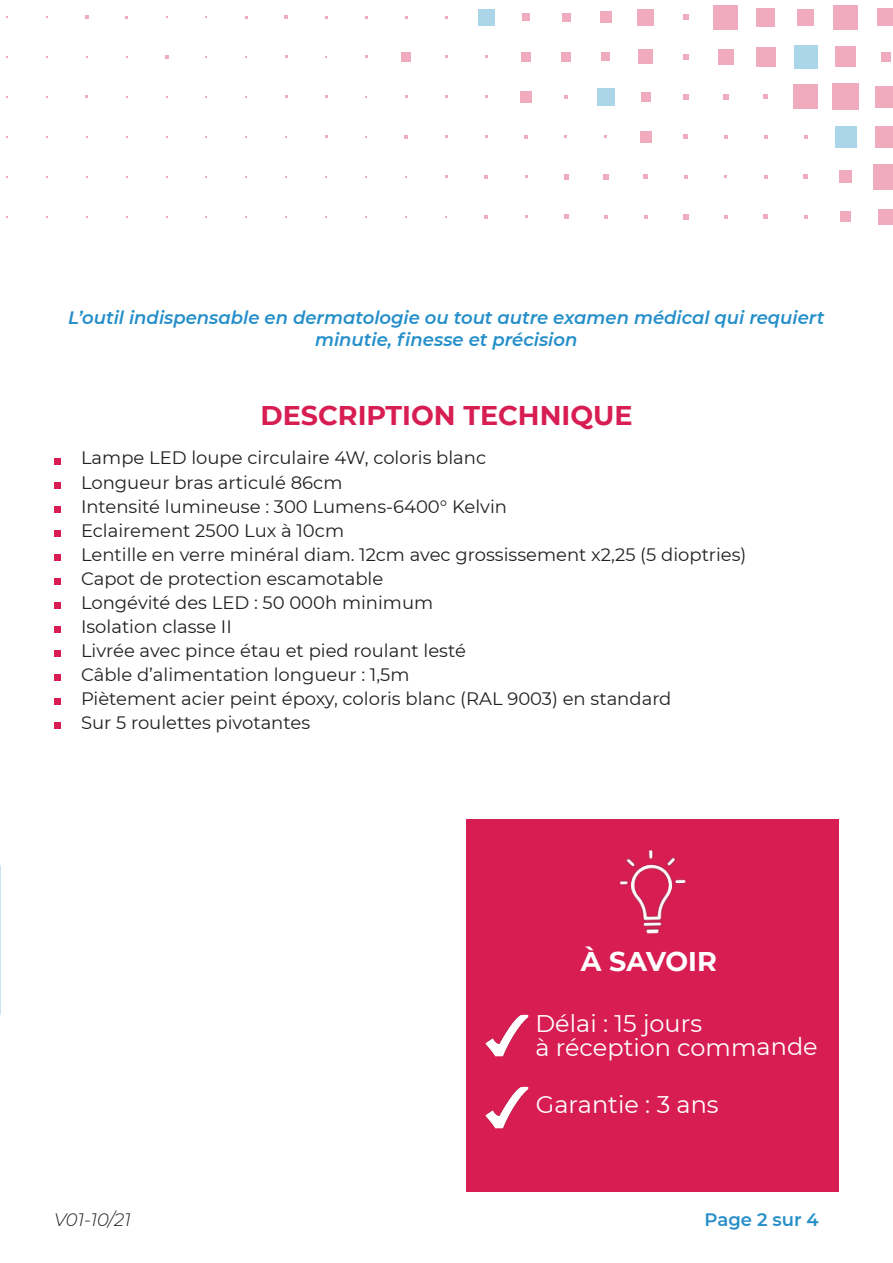
<style>
.page{position:relative;width:893px;height:1263px;background:#fff}
.page>*{position:absolute;margin:0;border:0;box-sizing:border-box;transform-origin:0 0}
.t1{font:700 27px "Montserrat";color:#d71d52}
.t2{font:700 27px "Montserrat";letter-spacing:-.005em;color:#fff}
.t3{font:24px "Montserrat";letter-spacing:-.005em;color:#fff}
.t4{font:18px "Montserrat";color:#231f20}
.t5{font:italic 600 18px/21.6px "Montserrat";color:#258fc9;text-align:center}
.t6{font:italic 300 18px "Montserrat";color:#231f20}
.t7{font:600 18px "Montserrat";color:#278fc7}
</style>
<div class="page">
<div style="left:878px;top:209px;width:14px;height:16px;background:#f0abbf"></div>
<div style="left:873px;top:164px;width:19px;height:25px;background:#f0abbf"></div>
<div style="left:875px;top:126px;width:17px;height:21px;background:#f0abbf"></div>
<div style="left:875px;top:86px;width:17px;height:22px;background:#f0abbf"></div>
<div style="left:881px;top:52px;width:9px;height:10px;background:#f0abbf"></div>
<div style="left:877px;top:8px;width:15px;height:18px;background:#f0abbf"></div>
<div style="left:840px;top:212px;width:11px;height:10px;background:#f0abbf"></div>
<div style="left:839px;top:171px;width:13px;height:12px;background:#f0abbf"></div>
<div style="left:835px;top:126px;width:21px;height:22px;background:#abd5e9"></div>
<div style="left:832px;top:84px;width:27px;height:26px;background:#f0abbf"></div>
<div style="left:835px;top:47px;width:21px;height:20px;background:#f0abbf"></div>
<div style="left:833px;top:5px;width:25px;height:24px;background:#f0abbf"></div>
<svg style="left:804px;top:215px;width:4px;height:4px"></svg>
<svg style="left:803px;top:175px;width:5px;height:4px"></svg>
<svg style="left:804px;top:135px;width:4px;height:4px"></svg>
<div style="left:793px;top:84px;width:25px;height:25px;background:#f0abbf"></div>
<div style="left:794px;top:45px;width:23px;height:24px;background:#abd5e9"></div>
<div style="left:797px;top:9px;width:17px;height:16px;background:#f0abbf"></div>
<svg style="left:763px;top:214px;width:5px;height:5px"></svg>
<svg style="left:764px;top:175px;width:4px;height:4px"></svg>
<svg style="left:764px;top:135px;width:4px;height:4px"></svg>
<svg style="left:764px;top:95px;width:4px;height:4px"></svg>
<div style="left:756px;top:47px;width:20px;height:20px;background:#f0abbf"></div>
<div style="left:756px;top:8px;width:19px;height:18px;background:#f0abbf"></div>
<svg style="left:724px;top:215px;width:3px;height:4px"></svg>
<svg style="left:724px;top:135px;width:3px;height:4px"></svg>
<svg style="left:723px;top:94px;width:5px;height:6px"></svg>
<div style="left:718px;top:49px;width:15px;height:16px;background:#f0abbf"></div>
<div style="left:713px;top:5px;width:25px;height:24px;background:#f0abbf"></div>
<svg style="left:683px;top:214px;width:5px;height:5px"></svg>
<svg style="left:684px;top:175px;width:4px;height:4px"></svg>
<svg style="left:684px;top:135px;width:4px;height:4px"></svg>
<svg style="left:683px;top:94px;width:5px;height:6px"></svg>
<svg style="left:683px;top:54px;width:5px;height:5px"></svg>
<svg style="left:683px;top:14px;width:6px;height:6px"></svg>
<svg style="left:644px;top:215px;width:4px;height:4px"></svg>
<svg style="left:644px;top:175px;width:4px;height:4px"></svg>
<div style="left:640px;top:131px;width:11px;height:11px;background:#f0abbf"></div>
<div style="left:641px;top:92px;width:9px;height:9px;background:#f0abbf"></div>
<div style="left:639px;top:50px;width:14px;height:14px;background:#f0abbf"></div>
<div style="left:638px;top:9px;width:16px;height:16px;background:#f0abbf"></div>
<svg style="left:604px;top:215px;width:4px;height:4px"></svg>
<svg style="left:603px;top:174px;width:6px;height:5px"></svg>
<div style="left:597px;top:88px;width:18px;height:18px;background:#abd5e9"></div>
<div style="left:602px;top:53px;width:8px;height:8px;background:#f0abbf"></div>
<div style="left:600px;top:11px;width:11px;height:12px;background:#f0abbf"></div>
<svg style="left:564px;top:214px;width:4px;height:5px"></svg>
<svg style="left:564px;top:174px;width:4px;height:5px"></svg>
<svg style="left:564px;top:95px;width:4px;height:4px"></svg>
<div style="left:561px;top:52px;width:9px;height:9px;background:#f0abbf"></div>
<div style="left:562px;top:13px;width:8px;height:8px;background:#f0abbf"></div>
<svg style="left:524px;top:135px;width:4px;height:3px"></svg>
<div style="left:520px;top:91px;width:12px;height:11px;background:#f0abbf"></div>
<div style="left:521px;top:52px;width:10px;height:10px;background:#f0abbf"></div>
<div style="left:522px;top:13px;width:8px;height:8px;background:#f0abbf"></div>
<svg style="left:484px;top:215px;width:4px;height:4px"></svg>
<svg style="left:484px;top:175px;width:4px;height:3px"></svg>
<div style="left:478px;top:9px;width:16px;height:16px;background:#abd5e9"></div>
<svg style="left:404px;top:135px;width:4px;height:4px"></svg>
<div style="left:401px;top:52px;width:10px;height:10px;background:#f0abbf"></div>
<svg style="left:285px;top:15px;width:3px;height:4px"></svg>
<svg style="left:165px;top:55px;width:3px;height:4px"></svg>
<svg style="left:85px;top:15px;width:3px;height:4px"></svg>
<svg style="left:54px;top:458px;width:6px;height:6px"></svg>
<svg style="left:54px;top:482px;width:6px;height:6px"></svg>
<svg style="left:54px;top:506px;width:6px;height:6px"></svg>
<svg style="left:54px;top:530px;width:6px;height:6px"></svg>
<svg style="left:54px;top:554px;width:6px;height:6px"></svg>
<svg style="left:54px;top:578px;width:6px;height:6px"></svg>
<svg style="left:54px;top:602px;width:6px;height:6px"></svg>
<svg style="left:54px;top:626px;width:6px;height:6px"></svg>
<svg style="left:54px;top:650px;width:6px;height:6px"></svg>
<svg style="left:54px;top:674px;width:6px;height:6px"></svg>
<svg style="left:54px;top:698px;width:6px;height:6px"></svg>
<svg style="left:54px;top:722px;width:6px;height:6px"></svg>
<div style="left:467px;top:820px;width:372px;height:372px;background:#d71d52"></div>
<img style="left:620px;top:850px;width:66px;height:84px">
<img style="left:485px;top:1015px;width:43px;height:41px">
<img style="left:485px;top:1087px;width:43px;height:41px">
<p class="t5" style="left:68px;top:306px;width:757px">L’outil indispensable en dermatologie ou tout autre examen médical qui requiert minutie, finesse et précision</p>
<p class="t1" style="left:260px;top:396px;width:374px">DESCRIPTION TECHNIQUE</p>
<p class="t4" style="left:81px;top:446px;width:407px">Lampe LED loupe circulaire 4W, coloris blanc</p>
<p class="t4" style="left:81px;top:470px;width:263px">Longueur bras articulé 86cm</p>
<p class="t4" style="left:81px;top:494px;width:428px">Intensité lumineuse : 300 Lumens-6400° Kelvin</p>
<p class="t4" style="left:81px;top:518px;width:265px">Eclairement 2500 Lux à 10cm</p>
<p class="t4" style="left:81px;top:542px;width:667px">Lentille en verre minéral diam. 12cm avec grossissement x2,25 (5 dioptries)</p>
<p class="t4" style="left:81px;top:566px;width:304px">Capot de protection escamotable</p>
<p class="t4" style="left:81px;top:590px;width:354px">Longévité des LED : 50 000h minimum</p>
<p class="t4" style="left:81px;top:614px;width:152px">Isolation classe II</p>
<p class="t4" style="left:81px;top:638px;width:386px">Livrée avec pince étau et pied roulant lesté</p>
<p class="t4" style="left:81px;top:662px;width:330px">Câble d’alimentation longueur : 1,5m</p>
<p class="t4" style="left:81px;top:686px;width:592px">Piètement acier peint époxy, coloris blanc (RAL 9003) en standard</p>
<p class="t4" style="left:81px;top:710px;width:231px">Sur 5 roulettes pivotantes</p>
<p class="t2" style="left:581px;top:942px;width:138px">À SAVOIR</p>
<p class="t3" style="left:535px;top:1007px;width:168px">Délai : 15 jours</p>
<p class="t3" style="left:535px;top:1031px;width:284px">à réception commande</p>
<p class="t3" style="left:536px;top:1088px;width:184px">Garantie : 3 ans</p>
<p class="t6" style="left:54px;top:1208px;width:78px">V01-10/21</p>
<p class="t7" style="left:705px;top:1207px;width:116px">Page 2 sur 4</p>
</div>
